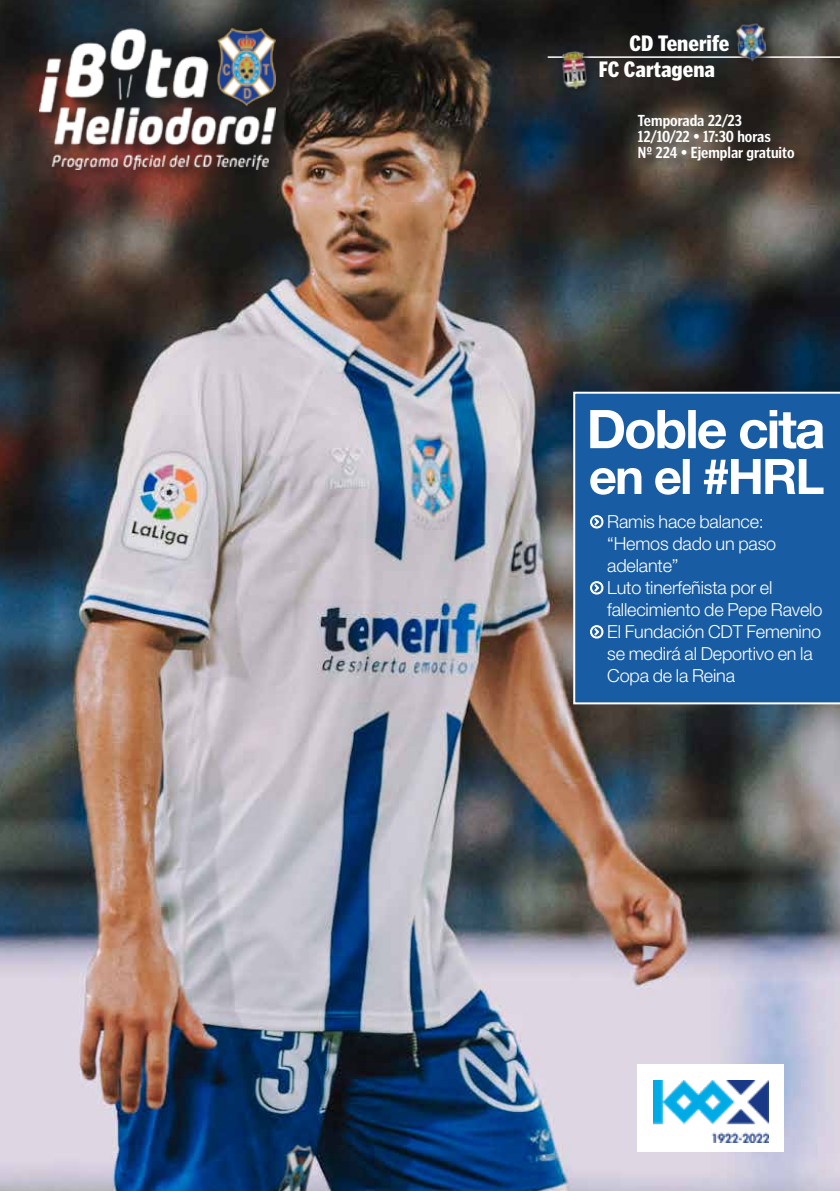
<style>
.page{position:relative;width:840px;height:1191px;background:#fff}
.page>*{position:absolute;margin:0;border:0;box-sizing:border-box;transform-origin:0 0}
.t1{font:900 22px/26.6px "Poynter Gothic Text Cond";color:#fff}
.t2{font:300 18px/22px "Helvetica Neue";letter-spacing:-.01em;color:#fff}
.t3{font:700 16px/16px "Poynter Gothic Text Cond";color:#fff}
</style>
<div class="page">
<img style="left:0;top:0;width:839px;height:1191px">
<div style="left:638px;top:114px;width:169px;height:61px;background:#1d1d1b;opacity:.75"></div>
<hr style="left:547px;top:56px;width:292px;height:2px;background:#fff">
<div style="left:733px;top:21px;width:41px;height:49px;background:#1d1d1b;opacity:.75"></div>
<img style="left:735px;top:23px;width:31px;height:40px">
<div style="left:560px;top:49px;width:34px;height:48px;background:#1d262c"></div>
<img style="left:554px;top:50px;width:40px;height:41px">
<div style="left:636px;top:1064px;width:146px;height:88px;background:#fff"></div>
<img style="left:653px;top:1080px;width:115px;height:62px">
<div style="left:40px;top:28px;width:249px;height:155px;background:#1d1d1b;opacity:.75"></div>
<img style="left:40px;top:28px;width:236px;height:142px">
<div style="left:573px;top:392px;width:266px;height:312px;background:#185ca4"></div>
<svg style="left:590px;top:459px;width:233px;height:35px"></svg>
<svg style="left:590px;top:410px;width:233px;height:39px"></svg>
<svg style="left:589px;top:515px;width:15px;height:13px"></svg>
<svg style="left:589px;top:581px;width:15px;height:13px"></svg>
<svg style="left:589px;top:625px;width:15px;height:13px"></svg>
<p class="t1" style="left:598px;top:30px;width:132px;text-indent:31px">CD Tenerife<br>FC Cartagena</p>
<p class="t3" style="left:637px;top:112px;width:158px">Temporada 22/23<br>12/10/22 • 17:30 horas<br>Nº 224 • Ejemplar gratuito</p>
<p class="t2" style="left:607px;top:510px;width:216px">Ramis hace balance: “Hemos dado un paso adelante”<br>Luto tinerfeñista por el fallecimiento de Pepe Ravelo<br>El Fundación CDT Femenino se medirá al Deportivo en la<br>Copa de la Reina</p>
</div>
